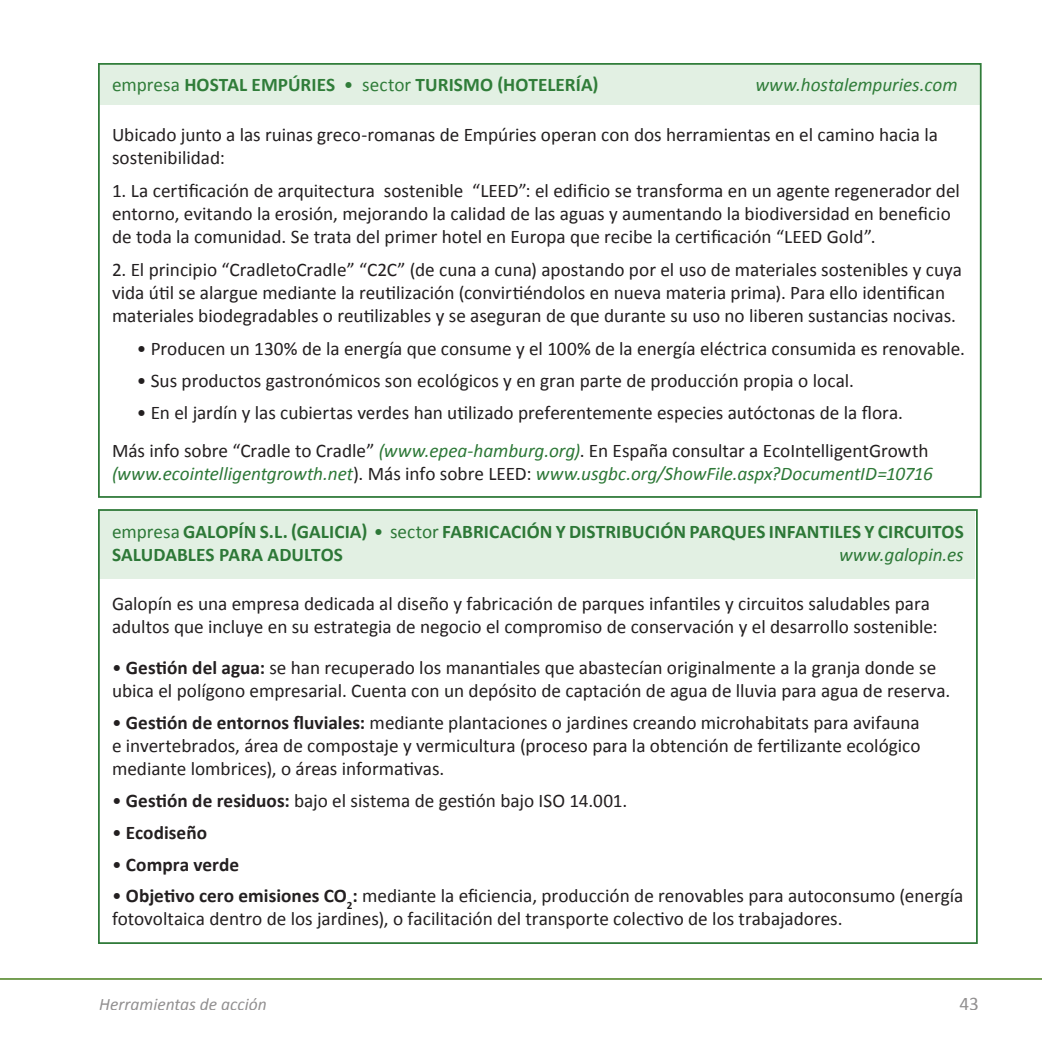
<style>
.page{position:relative;width:1042px;height:1042px;background:#fff}
.page>*{position:absolute;margin:0;border:0;box-sizing:border-box;transform-origin:0 0}
.texto_gral{font:19.25px/23.1px "Calibri";color:#231f20}
.texto_gral-2{font:italic 19.25px/23.1px "Calibri";letter-spacing:-.005em;color:#2d7837}
.MAYUSCULAS{font:700 19.25px/23.1px "Calibri";color:#2d7837}
.MAYUSCULAS-2{font:italic 19.25px "Calibri";color:#2d7837}
.texto_gral-3{font:700 19.25px "Calibri";letter-spacing:.005em;color:#231f20}
.t1{font:italic 17.5px "Calibri";color:#231f20}
.s1{font-weight:400}
.s2{font-style:normal;color:#231f20}
.s3{font-weight:700}
</style>
<div class="page">
<div style="left:99px;top:63px;width:881px;height:41px;background:#e2f0e3"></div>
<div style="left:98px;top:509px;width:877px;height:70px;background:#e2f0e3"></div>
<div style="left:98px;top:509px;width:880px;height:435px;border:2px solid #2d7837"></div>
<hr style="left:0;top:978px;width:1042px;height:2px;background:#63923d">
<p class="MAYUSCULAS" style="left:112px;top:73px;width:488px"><span class="s1">empresa</span> HOSTAL EMPÚRIES <span class="s1">• sector</span> TURISMO (HOTELERÍA)</p>
<p class="MAYUSCULAS-2" style="left:755px;top:72px;width:204px">www.hostalempuries.com</p>
<p class="texto_gral" style="left:112px;top:123px;width:827px">Ubicado junto a las ruinas greco-romanas de Empúries operan con dos herramientas en el camino hacia la sostenibilidad:</p>
<p class="texto_gral" style="left:112px;top:179px;width:849px">1. La certificación de arquitectura sostenible “LEED”: el edificio se transforma en un agente regenerador del entorno, evitando la erosión, mejorando la calidad de las aguas y aumentando la biodiversidad en beneficio de toda la comunidad. Se trata del primer hotel en Europa que recibe la certificación “LEED Gold”.</p>
<p class="texto_gral" style="left:112px;top:258px;width:851px">2. El principio “CradletoCradle” “C2C” (de cuna a cuna) apostando por el uso de materiales sostenibles y cuya vida útil se alargue mediante la reutilización (convirtiéndolos en nueva materia prima). Para ello identifican materiales biodegradables o reutilizables y se aseguran de que durante su uso no liberen sustancias nocivas.</p>
<p class="texto_gral" style="left:137px;top:337px;width:830px">• Producen un 130% de la energía que consume y el 100% de la energía eléctrica consumida es renovable.</p>
<p class="texto_gral" style="left:137px;top:369px;width:719px">• Sus productos gastronómicos son ecológicos y en gran parte de producción propia o local.</p>
<p class="texto_gral" style="left:137px;top:401px;width:767px">• En el jardín y las cubiertas verdes han utilizado preferentemente especies autóctonas de la flora.</p>
<p class="texto_gral-2" style="left:112px;top:438px;width:822px"><span class="s2">Más info sobre “Cradle to Cradle”</span> (www.epea-hamburg.org)<span class="s2">. En España consultar a EcoIntelligentGrowth </span>(www.ecointelligentgrowth.net<span class="s2">). Más info sobre LEED:</span> www.usgbc.org/ShowFile.aspx?DocumentID=10716</p>
<p class="MAYUSCULAS" style="left:112px;top:520px;width:853px"><span class="s1">empresa</span> GALOPÍN S.L. (GALICIA) <span class="s1">• sector</span> FABRICACIÓN Y DISTRIBUCIÓN PARQUES INFANTILES Y CIRCUITOS<br>SALUDABLES PARA ADULTOS</p>
<p class="MAYUSCULAS-2" style="left:839px;top:541px;width:126px">www.galopin.es</p>
<p class="texto_gral" style="left:112px;top:592px;width:827px">Galopín es una empresa dedicada al diseño y fabricación de parques infantiles y circuitos saludables para adultos que incluye en su estrategia de negocio el compromiso de conservación y el desarrollo sostenible:</p>
<p class="texto_gral" style="left:112px;top:656px;width:840px">• <span class="s3">Gestión del agua:</span> se han recuperado los manantiales que abastecían originalmente a la granja donde se ubica el polígono empresarial. Cuenta con un depósito de captación de agua de lluvia para agua de reserva.</p>
<p class="texto_gral" style="left:112px;top:711px;width:810px;text-align:justify">• <span class="s3">Gestión de entornos fluviales:</span> mediante plantaciones o jardines creando microhabitats para avifauna e invertebrados, área de compostaje y vermicultura (proceso para la obtención de fertilizante ecológico mediante lombrices), o áreas informativas.</p>
<p class="texto_gral" style="left:112px;top:789px;width:517px">• <span class="s3">Gestión de residuos:</span> bajo el sistema de gestión bajo ISO 14.001.</p>
<p class="texto_gral-3" style="left:112px;top:820px;width:97px"><span class="s1">•</span> Ecodiseño</p>
<p class="texto_gral-3" style="left:112px;top:852px;width:129px"><span class="s1">•</span> Compra verde</p>
<p class="texto_gral" style="left:112px;top:884px;width:853px">• <span class="s3">Objetivo cero emisiones CO</span><sub>2</sub><span class="s3">:</span> mediante la eficiencia, producción de renovables para autoconsumo (energía fotovoltaica dentro de los jardines), o facilitación del transporte colectivo de los trabajadores.</p>
<p class="t1" style="left:99px;top:992px;width:169px">Herramientas de acción</p>
<p class="texto_gral" style="left:959px;top:992px;width:21px">43</p>
</div>
